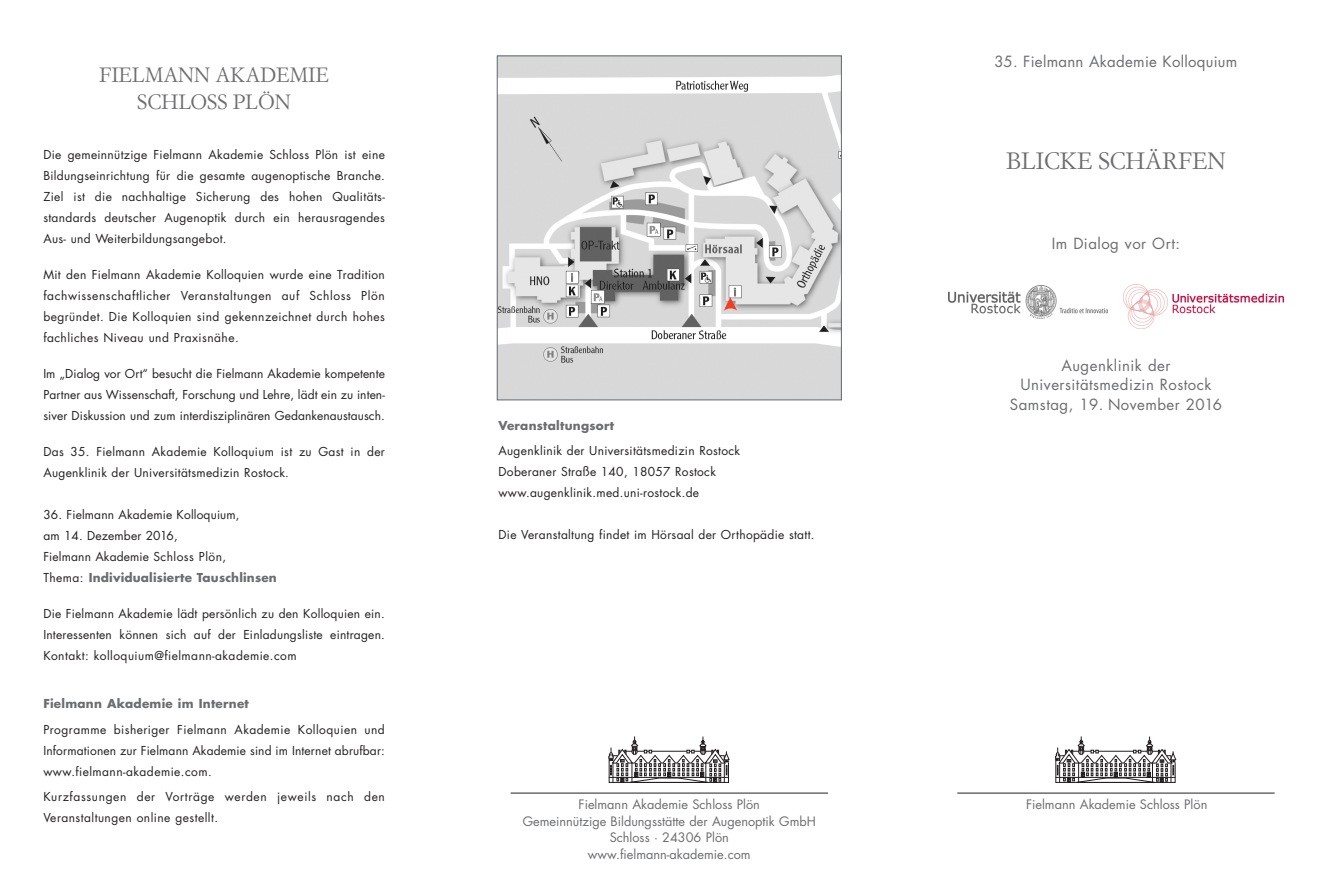
<style>
.page{position:relative;width:1340px;height:893px;background:#fff}
.page>*{position:absolute;margin:0;border:0;box-sizing:border-box;transform-origin:0 0}
.t1{font:24px "Sh Garamond Simonc";letter-spacing:.025em;color:#6c6d70}
.t2{font:21px/27px "Sh Garamond Simonc";letter-spacing:.025em;color:#6c6d70;text-align:center}
.t3{font:15px/19.6px "Futura";letter-spacing:.03em;color:#6c6d70;text-align:center}
.t4{font:12.75px/16.6px "Futura";color:#6c6d70;text-align:center}
.t5{font:12px/21px "Futura";letter-spacing:.025em;color:#231f20;text-align:justify}
.t6{font:12px/21px "Futura";letter-spacing:.05em;color:#231f20}
.t7{font:700 12px "Futura";letter-spacing:.02em;color:#6c6d70}
.s1{font-weight:700;color:#6c6d70}
</style>
<div class="page">
<hr style="left:957px;top:793px;width:317px;height:1px;background:#231f20">
<svg style="left:1055px;top:736px;width:121px;height:47px"></svg>
<img style="left:499px;top:58px;width:340px;height:340px">
<div style="left:497px;top:56px;width:344px;height:344px;border:1px solid #5f696f"></div>
<svg style="left:724px;top:297px;width:13px;height:14px"></svg>
<hr style="left:510px;top:793px;width:318px;height:1px;background:#231f20">
<svg style="left:608px;top:736px;width:121px;height:47px"></svg>
<img style="left:948px;top:286px;width:159px;height:32px">
<img style="left:1123px;top:284px;width:159px;height:45px">
<h2 class="t2" style="left:99px;top:63px;width:231px">FIELMANN AKADEMIE<br>SCHLOSS PLÖN</h2>
<p class="t5" style="left:43px;top:146px;width:343px">Die gemeinnützige Fielmann Akademie Schloss Plön ist eine Bildungseinrichtung für die gesamte augenoptische Branche.<br>Ziel ist die nachhaltige Sicherung des hohen Qualitäts&shy;standards deutscher Augenoptik durch ein herausragendes Aus- und Weiterbildungsangebot.</p>
<p class="t5" style="left:43px;top:266px;width:343px">Mit den Fielmann Akademie Kolloquien wurde eine Tradition fachwissenschaftlicher Veranstaltungen auf Schloss Plön begründet. Die Kolloquien sind gekennzeichnet durch hohes fachliches Niveau und Praxisnähe.</p>
<p class="t5" style="left:43px;top:365px;width:343px">Im „Dialog vor Ort“ besucht die Fielmann Akademie kompetente Partner aus Wissenschaft, Forschung und Lehre, lädt ein zu inten&shy;siver Diskussion und zum interdisziplinären Gedankenaustausch.</p>
<p class="t5" style="left:43px;top:443px;width:343px">Das 35. Fielmann Akademie Kolloquium ist zu Gast in der<br>Augenklinik der Universitätsmedizin Rostock.</p>
<p class="t5" style="left:43px;top:506px;width:235px;text-align:left">36. Fielmann Akademie Kolloquium,<br>am 14. Dezember 2016,<br>Fielmann Akademie Schloss Plön,<br>Thema: <span class="s1">Individualisierte Tauschlinsen</span></p>
<p class="t5" style="left:43px;top:605px;width:343px">Die Fielmann Akademie lädt persönlich zu den Kolloquien ein.<br>Interessenten können sich auf der Einladungsliste eintragen.<br>Kontakt: kolloquium@fielmann-akademie.com</p>
<p class="t7" style="left:43px;top:698px;width:207px">Fielmann Akademie im Internet</p>
<p class="t5" style="left:43px;top:720px;width:343px">Programme bisheriger Fielmann Akademie Kolloquien und Informationen zur Fielmann Akademie sind im Internet abrufbar: www.fielmann-akademie.com.</p>
<p class="t6" style="left:43px;top:787px;width:343px">Kurzfassungen der Vorträge werden jeweils nach den<br>Veranstaltungen online gestellt.</p>
<p class="t7" style="left:498px;top:420px;width:117px">Veranstaltungsort</p>
<p class="t5" style="left:498px;top:441px;width:243px;text-align:left">Augenklinik der Universitätsmedizin Rostock<br>Doberaner Straße 140, 18057 Rostock www.augenklinik.med.uni-rostock.de</p>
<p class="t5" style="left:498px;top:525px;width:317px">Die Veranstaltung findet im Hörsaal der Orthopädie statt.</p>
<p class="t4" style="left:523px;top:797px;width:294px">Fielmann Akademie Schloss Plön<br>Gemeinnützige Bildungsstätte der Augenoptik GmbH Schloss · 24306 Plön<br>www.fielmann-akademie.com</p>
<p class="t3" style="left:994px;top:53px;width:244px">35. Fielmann Akademie Kolloquium</p>
<h1 class="t1" style="left:1006px;top:151px;width:220px">BLICKE SCHÄRFEN</h1>
<p class="t3" style="left:1051px;top:235px;width:130px">Im Dialog vor Ort:</p>
<p class="t3" style="left:1010px;top:357px;width:213px">Augenklinik der<br>Universitätsmedizin Rostock<br>Samstag, 19. November 2016</p>
<p class="t4" style="left:1026px;top:797px;width:183px">Fielmann Akademie Schloss Plön</p>
</div>
